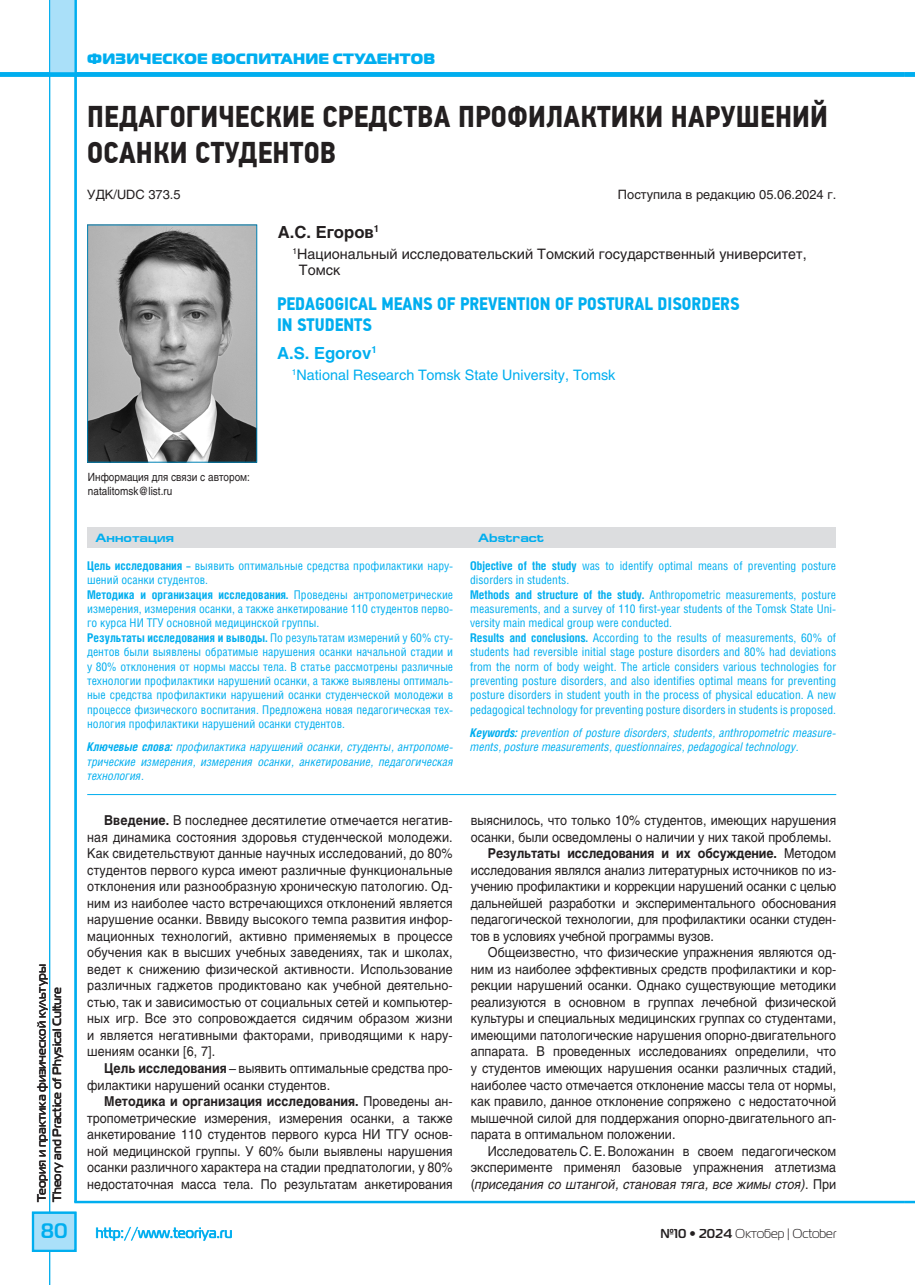
<style>
.page{position:relative;width:915px;height:1285px;background:#fff}
.page>*{position:absolute;margin:0;border:0;box-sizing:border-box;transform-origin:0 0}
.t1{font:700 30px/36px "PF Din Text Cond Pro";letter-spacing:.005em;color:#231f20}
.t2{font:700 21px "Magistral C";color:#00aeef}
.t3{font:700 18px/21.6px "PF Din Text Cond Pro";color:#00aeef}
.t4{font:700 16.5px "Helios";color:#231f20}
.t5{font:700 16.5px "Helios";color:#00aeef}
.t6{font:15px "Magistral Black C";letter-spacing:.015em;color:#00aeef}
.t7{font:700 15px "Magistral C";color:#00aeef;scale:.92 1}
.t8{font:14.25px/16.5px "Helios";color:#231f20}
.t9{font:14.25px "Helios";color:#00aeef}
.t10{font:13.5px/16.5px "Helios";color:#231f20;text-align:justify;scale:.92 1}
.t11{font:italic 13.5px "Helios";color:#231f20;scale:.92 1}
.t12{font:700 13.5px "Helios";letter-spacing:-.01em;color:#231f20;scale:.92 1}
.t13{font:12.9px "Magistral C";color:#231f20}
.t14{font:12.75px "Helios";color:#231f20}
.t15{font:12px/14.4px "Helios Cond";color:#00aeef}
.t16{font:italic 12px/14.4px "Helios Cond";color:#00aeef;text-align:justify}
.t17{font:700 12px/15.5px "Magistral C";color:#231f20}
.t18{font:700 12px "Europe Ext";color:#00aeef;scale:.92 1}
.t19{font:11.25px/13.5px "Helios";color:#231f20;scale:.88 1}
.s1{font-weight:700}
.s2{font-weight:400}
.s3{font-style:normal}
</style>
<div class="page">
<div style="left:50px;top:0;width:25px;height:74px;background:#aae0f9"></div>
<div style="left:0;top:72px;width:904px;height:5px;background:#00aeef"></div>
<div style="left:904px;top:72px;width:10px;height:5px;background:#00aeef"></div>
<hr style="left:74px;top:0;width:3px;height:1201px;background:#00aeef">
<hr style="left:74px;top:1200px;width:830px;height:2px;background:#00aeef">
<svg style="left:904px;top:1200px;width:10px;height:2px"></svg>
<hr style="left:49px;top:0;width:1px;height:1284px;background:#00aeef">
<div style="left:32px;top:1211px;width:44px;height:40px;background:#aae0f9;border:2px solid #00aeef"></div>
<hr style="left:87px;top:794px;width:749px;height:1px;background:#00aeef">
<div style="left:87px;top:527px;width:748px;height:20px;background:#dcdddf"></div>
<img style="left:89px;top:226px;width:166px;height:234px">
<div style="left:87px;top:224px;width:170px;height:238px;border:1px solid #0083b6"></div>
<svg style="left:96px;top:1227px;width:136px;height:13px"></svg>
<p class="t6" style="left:87px;top:48px;width:349px">ФИЗИЧЕСКОЕ ВОСПИТАНИЕ СТУДЕНТОВ</p>
<h1 class="t1" style="left:87px;top:99px;width:741px">ПЕДАГОГИЧЕСКИЕ СРЕДСТВА ПРОФИЛАКТИКИ НАРУШЕНИЙ<br>ОСАНКИ СТУДЕНТОВ</h1>
<p class="t14" style="left:87px;top:187px;width:95px">УДК/UDC 373.5</p>
<p class="t14" style="left:617px;top:187px;width:220px">Поступила в редакцию 05.06.2024 г.</p>
<p class="t4" style="left:277px;top:222px;width:103px">А.С. Егоров<sup>1</sup></p>
<p class="t8" style="left:299px;top:245px;width:509px;text-indent:-6px"><sup>1</sup>Национальный исследовательский Томский государственный университет,<br>Томск</p>
<h3 class="t3" style="left:277px;top:293px;width:464px">PEDAGOGICAL MEANS OF PREVENTION OF POSTURAL DISORDERS<br>IN STUDENTS</h3>
<p class="t5" style="left:277px;top:343px;width:101px">A.S. Egorov<sup>1</sup></p>
<p class="t9" style="left:292px;top:366px;width:325px"><sup>1</sup>National Research Tomsk State University, Tomsk</p>
<p class="t19" style="left:88px;top:470px;width:186px">Информация для связи с автором: natalitomsk@list.ru</p>
<p class="t18" style="left:96px;top:531px;width:87px">Аннотация</p>
<p class="t18" style="left:478px;top:531px;width:73px">Abstract</p>
<p class="t17" style="left:34px;top:1201px;width:239px;rotate:-90deg">Теория и практика физической культуры<br>Theory and Practice of Physical Culture</p>
<p class="t15" style="left:87px;top:558px;width:367px"><span class="s1">Цель исследования –</span> выявить оптимальные средства профилактики нару&shy;шений осанки студентов.<br><span class="s1">Методика и организация исследования.</span> Проведены антропометрические измерения, измерения осанки, а также анкетирование 110 студентов перво&shy;го курса НИ ТГУ основной медицинской группы.<br><span class="s1">Результаты исследования и выводы.</span> По результатам измерений у 60% сту&shy;дентов были выявлены обратимые нарушения осанки начальной стадии и у 80% отклонения от нормы массы тела. В статье рассмотрены различные технологии профилактики нарушений осанки, а также выявлены оптималь&shy;ные средства профилактики нарушений осанки студенческой молодежи в процессе физического воспитания. Предложена новая педагогическая тех&shy;нология профилактики нарушений осанки студентов.</p>
<p class="t16" style="left:87px;top:739px;width:367px"><span class="s1">Ключевые слова:</span> профилактика нарушений осанки, студенты, антропоме&shy;трические измерения, измерения осанки, анкетирование, педагогическая технология.</p>
<p class="t10" style="left:87px;top:812px;width:398px;text-indent:17px"><span class="s1">Введение.</span> В последнее десятилетие отмечается негатив&shy;ная динамика состояния здоровья студенческой молодежи.<br>Как свидетельствуют данные научных исследований, до 80% студентов первого курса имеют различные функциональные отклонения или разнообразную хроническую патологию. Од&shy;ним из наиболее часто встречающихся отклонений является нарушение осанки. Вввиду высокого темпа развития инфор&shy;мационных технологий, активно применяемых в процессе обучения как в высших учебных заведениях, так и школах, ведет к снижению физической активности. Использование различных гаджетов продиктовано как учебной деятельно&shy;стью, так и зависимостью от социальных сетей и компьютер&shy;ных игр. Все это сопровождается сидячим образом жизни и является негативными факторами, приводящими к нару&shy;шениям осанки [6, 7].</p>
<p class="t10" style="left:87px;top:1059px;width:398px;text-indent:17px"><span class="s1">Цель исследования</span> – выявить оптимальные средства про&shy;филактики нарушений осанки студентов.</p>
<p class="t10" style="left:87px;top:1092px;width:398px;text-indent:17px"><span class="s1">Методика и организация исследования.</span> Проведены ан&shy;тропометрические измерения, измерения осанки, а также анкетирование 110 студентов первого курса НИ ТГУ основ&shy;ной медицинской группы. У 60% были выявлены нарушения осанки различного характера на стадии предпатологии, у 80% недостаточная масса тела. По результатам анкетирования</p>
<p class="t15" style="left:470px;top:558px;width:367px"><span class="s1">Objective of the study</span> was to identify optimal means of preventing posture disorders in students.<br><span class="s1">Methods and structure of the study.</span> Anthropometric measurements, posture measurements, and a survey of 110 first-year students of the Tomsk State Uni&shy;versity main medical group were conducted.<br><span class="s1">Results and conclusions.</span> According to the results of measurements, 60% of students had reversible initial stage posture disorders and 80% had deviations from the norm of body weight. The article considers various technologies for preventing posture disorders, and also identifies optimal means for preventing posture disorders in student youth in the process of physical education. A new pedagogical technology for preventing posture disorders in students is proposed.</p>
<p class="t16" style="left:470px;top:725px;width:367px"><span class="s1">Keywords:</span> prevention of posture disorders, students, anthropometric measure&shy;ments, posture measurements, questionnaires, pedagogical technology.</p>
<p class="t10" style="left:470px;top:812px;width:398px">выяснилось, что только 10% студентов, имеющих нарушения</p>
<p class="t10" style="left:470px;top:828px;width:393px">осанки, были осведомлены о наличии у них такой проблемы.</p>
<p class="t12" style="left:487px;top:845px;width:380px">Результаты исследования и их обсуждение. <span class="s2">Методом</span></p>
<p class="t10" style="left:470px;top:861px;width:398px">исследования являлся анализ литературных источников по из-</p>
<p class="t10" style="left:470px;top:878px;width:398px">учению профилактики и коррекции нарушений осанки с целью</p>
<p class="t10" style="left:470px;top:894px;width:398px">дальнейшей разработки и экспериментального обоснования</p>
<p class="t10" style="left:470px;top:911px;width:398px">педагогической технологии, для профилактики осанки студен-</p>
<p class="t10" style="left:470px;top:927px;width:266px">тов в условиях учебной программы вузов.</p>
<p class="t10" style="left:487px;top:944px;width:380px">Общеизвестно, что физические упражнения являются од-</p>
<p class="t10" style="left:470px;top:960px;width:398px">ним из наиболее эффективных средств профилактики и кор-</p>
<p class="t10" style="left:470px;top:977px;width:398px">рекции нарушений осанки. Однако существующие методики</p>
<p class="t10" style="left:470px;top:993px;width:398px">реализуются в основном в группах лечебной физической</p>
<p class="t10" style="left:470px;top:1010px;width:398px">культуры и специальных медицинских группах со студентами,</p>
<p class="t10" style="left:470px;top:1026px;width:398px">имеющими патологические нарушения опорно-двигательного</p>
<p class="t10" style="left:470px;top:1043px;width:398px">аппарата. В проведенных исследованиях определили, что</p>
<p class="t10" style="left:470px;top:1059px;width:398px">у студентов имеющих нарушения осанки различных стадий,</p>
<p class="t10" style="left:470px;top:1076px;width:398px">наиболее часто отмечается отклонение массы тела от нормы,</p>
<p class="t10" style="left:470px;top:1092px;width:398px">как правило, данное отклонение сопряжено с недостаточной</p>
<p class="t10" style="left:470px;top:1109px;width:398px">мышечной силой для поддержания опорно-двигательного ап-</p>
<p class="t10" style="left:470px;top:1125px;width:224px">парата в оптимальном положении.</p>
<p class="t10" style="left:487px;top:1142px;width:380px">Исследователь С. Е. Воложанин в своем педагогическом</p>
<p class="t10" style="left:470px;top:1158px;width:398px">эксперименте применял базовые упражнения атлетизма</p>
<p class="t11" style="left:470px;top:1175px;width:398px"><span class="s3">(</span>приседания со штангой, становая тяга, все жимы стоя)<span class="s3">. При</span></p>
<h2 class="t2" style="left:41px;top:1217px;width:28px">80</h2>
<p class="t13" style="left:660px;top:1226px;width:177px"><span class="s1">№10 • 2024</span> Октобер | October</p>
<p class="t7" style="left:96px;top:1223px;width:150px">http://www.teoriya.ru</p>
</div>
